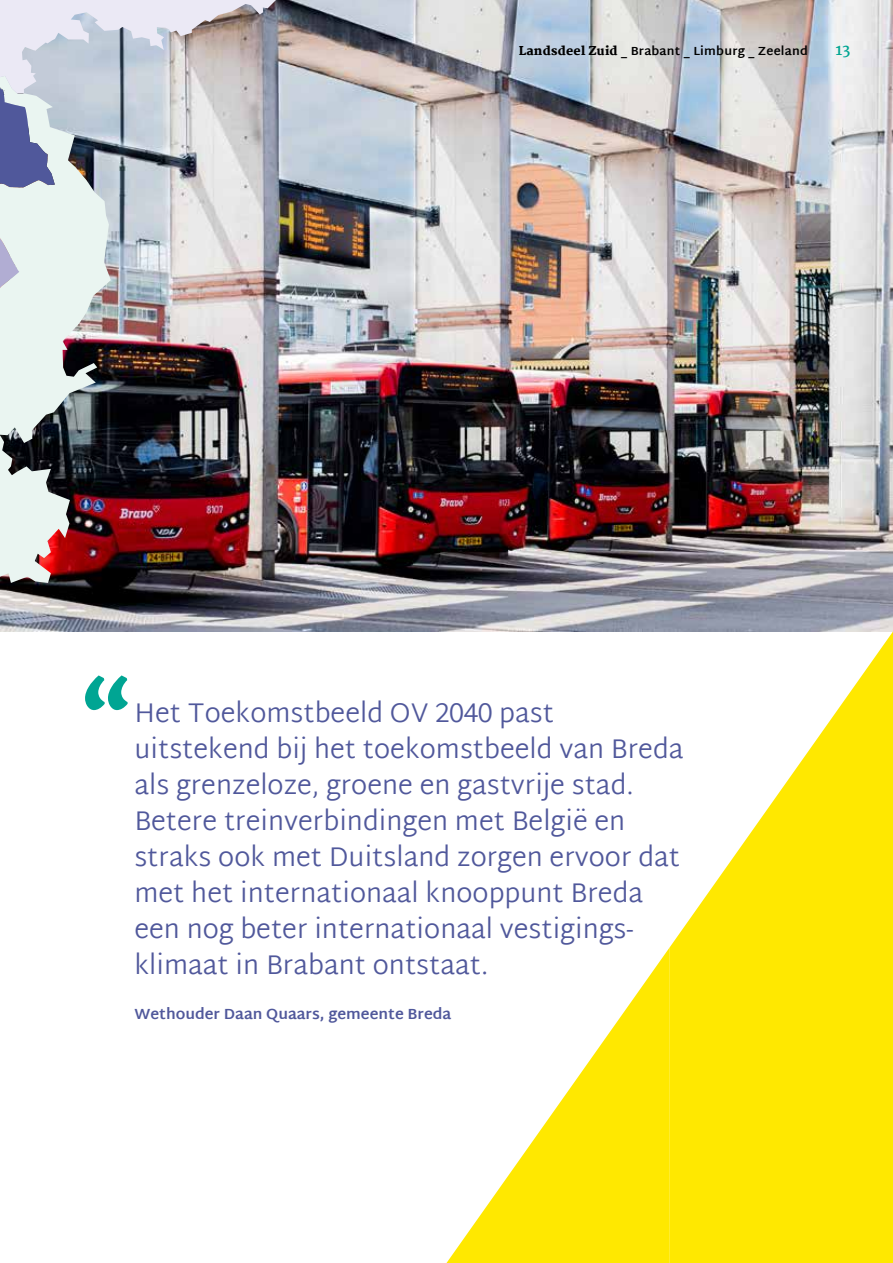
<style>
.page{position:relative;width:893px;height:1263px;background:#fff}
.page>*{position:absolute;margin:0;border:0;box-sizing:border-box;transform-origin:0 0}
.t1{font:300 27px/36px "Martel Sans";color:#50589b}
.t2{font:700 15px "Martel Sans";color:#50589b}
.t3{font:700 15px "Martel";color:#00a593}
.t4{font:700 12px "Martel Sans";letter-spacing:.02em;color:#000}
.s1{font-family:"Martel";font-weight:800}
</style>
<div class="page">
<img style="left:0;top:0;width:893px;height:631px">
<svg style="left:670px;top:631px;width:223px;height:632px;fill:#ffe800"></svg>
<svg style="left:446px;top:947px;width:224px;height:316px"></svg>
<svg style="left:0;top:351px;width:111px;height:233px;background:#8b8081"></svg>
<img style="left:0;top:0;width:362px;height:351px">
<svg style="left:85px;top:675px;width:43px;height:35px"></svg>
<p class="t4" style="left:519px;top:44px;width:291px"><span class="s1">Landsdeel Zuid</span> _ Brabant _ Limburg _ Zeeland</p>
<p class="t3" style="left:835px;top:41px;width:16px">13</p>
<p class="t1" style="left:134px;top:696px;width:551px">Het Toekomstbeeld OV 2040 past uitstekend bij het toekomstbeeld van Breda als grenzeloze, groene en gastvrije stad.<br>Betere treinverbindingen met België en straks ook met Duitsland zorgen ervoor dat met het internationaal knooppunt Breda een nog beter internationaal vestigings&shy;klimaat in Brabant ontstaat.</p>
<p class="t2" style="left:134px;top:1005px;width:318px">Wethouder Daan Quaars, gemeente Breda</p>
</div>
